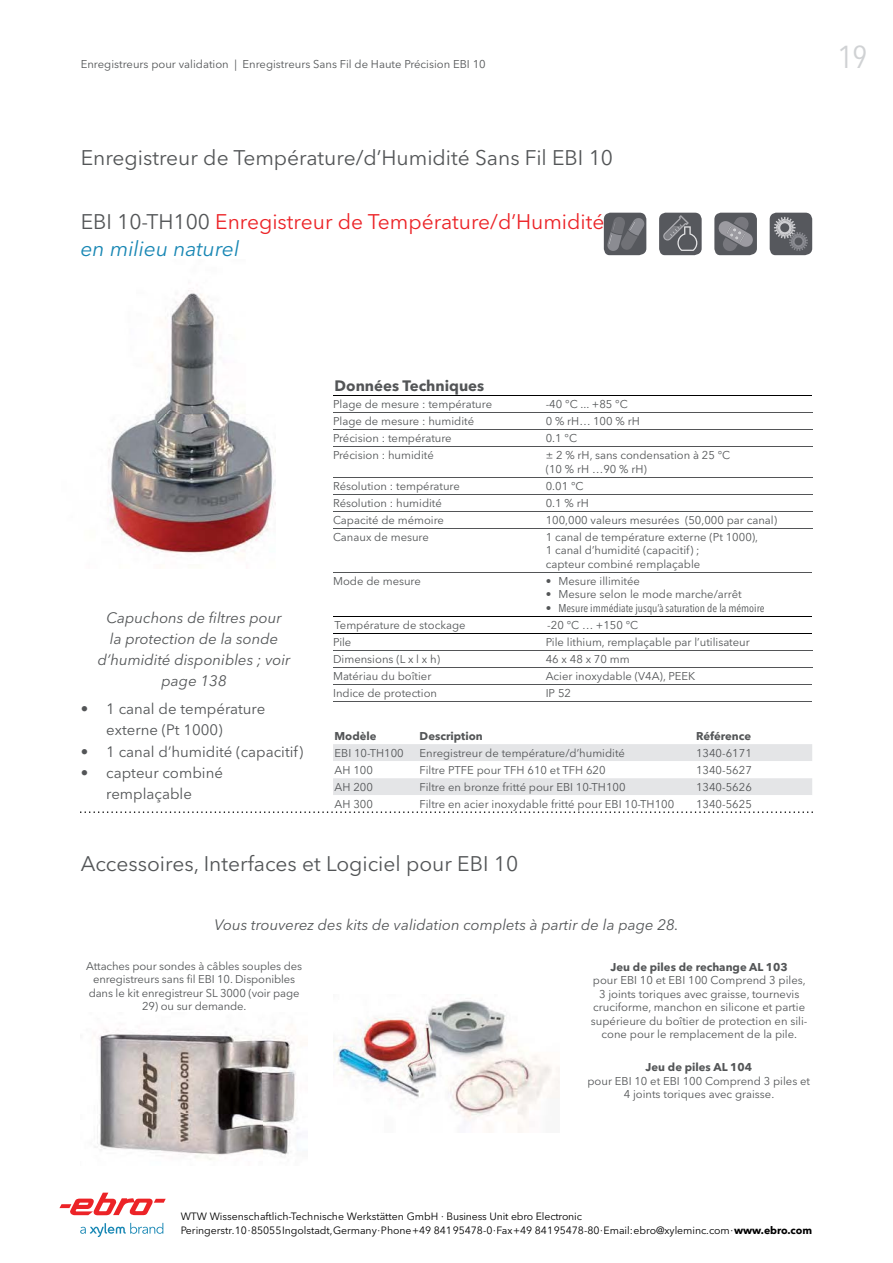
<style>
.page{position:relative;width:893px;height:1263px;background:#fff}
.page>*{position:absolute;margin:0;border:0;box-sizing:border-box;transform-origin:0 0}
.t1{font:condensed 31.5px "Avenir Next LT Pro";color:#d0d2d4}
.t2{font:21px "Avenir Next LT Pro";color:#535557}
.t3{font:21px/27px "Avenir Next LT Pro";color:#ec2327}
.t4{font:italic 15px/21px "Avenir Next LT Pro";color:#535557;text-align:center}
.t5{font:15px/21px "Avenir Next LT Pro";color:#535557}
.t6{font:700 15px "Avenir Next LT Pro";color:#535557}
.t7{font:11.25px/13.5px "Avenir Next LT Pro";color:#535557;text-align:center}
.t8{font:700 11.25px "Avenir Next LT Pro";color:#535557}
.t9{font:condensed 11.25px "Avenir Next LT Pro";color:#535557}
.t10{font:10.5px/13.5px "Avenir Next LT Pro";letter-spacing:-.005em;color:#000}
.s1{color:#535557}
.s2{font-style:italic;color:#1887b4}
.s3{font-weight:700}
</style>
<div class="page">
<img style="left:333px;top:1000px;width:227px;height:132px">
<img style="left:108px;top:290px;width:168px;height:264px">
<img style="left:94px;top:1029px;width:207px;height:131px">
<hr style="left:333px;top:572px;width:213px;height:1px;background:#535557">
<hr style="left:333px;top:395px;width:213px;height:1px;background:#000">
<hr style="left:546px;top:395px;width:266px;height:1px;background:#000">
<hr style="left:333px;top:616px;width:213px;height:1px;background:#000">
<hr style="left:546px;top:616px;width:266px;height:1px;background:#000">
<hr style="left:333px;top:633px;width:213px;height:1px;background:#000">
<hr style="left:546px;top:633px;width:266px;height:1px;background:#000">
<hr style="left:333px;top:684px;width:213px;height:1px;background:#535557">
<hr style="left:333px;top:701px;width:213px;height:1px;background:#535557">
<hr style="left:546px;top:684px;width:266px;height:1px;background:#535557">
<hr style="left:546px;top:701px;width:266px;height:1px;background:#535557">
<hr style="left:333px;top:412px;width:479px;height:1px;background:#535557">
<hr style="left:333px;top:429px;width:479px;height:1px;background:#535557">
<hr style="left:333px;top:446px;width:479px;height:1px;background:#535557">
<hr style="left:333px;top:477px;width:479px;height:1px;background:#535557">
<hr style="left:333px;top:494px;width:479px;height:1px;background:#535557">
<hr style="left:333px;top:511px;width:479px;height:1px;background:#535557">
<hr style="left:333px;top:528px;width:479px;height:1px;background:#535557">
<hr style="left:546px;top:572px;width:266px;height:1px;background:#535557">
<hr style="left:333px;top:650px;width:479px;height:1px;background:#535557">
<hr style="left:333px;top:667px;width:479px;height:1px;background:#535557">
<svg style="left:80px;top:744px;width:733px;height:69px"></svg>
<svg style="left:80px;top:1223px;width:83px;height:14px"></svg>
<svg style="left:59px;top:1193px;width:107px;height:22px"></svg>
<svg style="left:659px;top:213px;width:43px;height:42px;background:#696a6f"></svg>
<svg style="left:714px;top:213px;width:43px;height:42px;background:#727378"></svg>
<svg style="left:770px;top:213px;width:42px;height:42px;background:#6c6e73"></svg>
<svg style="left:604px;top:213px;width:42px;height:42px;background:#696a6f"></svg>
<p class="t7" style="left:81px;top:58px;width:406px">Enregistreurs pour validation | Enregistreurs Sans Fil de Haute Précision EBI 10</p>
<h2 class="t2" style="left:81px;top:149px;width:534px">Enregistreur de Température/d’Humidité Sans Fil EBI 10</h2>
<h2 class="t3" style="left:81px;top:210px;width:525px"><span class="s1">EBI 10-TH100</span> Enregistreur de Température/d’Humidité <span class="s2">en milieu naturel</span></h2>
<h1 class="t1" style="left:838px;top:44px;width:31px">19</h1>
<h3 class="t4" style="left:98px;top:608px;width:194px">Capuchons de filtres pour<br>la protection de la sonde d’humidité disponibles ; voir page 138</h3>
<h3 class="t5" style="left:106px;top:700px;width:161px;text-indent:-26px">• 1 canal de température externe (Pt 1000)</h3>
<h3 class="t5" style="left:81px;top:742px;width:224px">• 1 canal d’humidité (capacitif)</h3>
<h3 class="t5" style="left:81px;top:764px;width:144px;text-align:center">• capteur combiné remplaçable</h3>
<h3 class="t6" style="left:335px;top:380px;width:151px">Données Techniques</h3>
<p class="t7" style="left:333px;top:399px;width:161px">Plage de mesure : température</p>
<p class="t7" style="left:546px;top:399px;width:84px">-40 °C ... +85 °C</p>
<p class="t7" style="left:333px;top:416px;width:143px">Plage de mesure : humidité</p>
<p class="t7" style="left:546px;top:416px;width:96px">0 % rH… 100 % rH</p>
<p class="t7" style="left:333px;top:433px;width:120px">Précision : température</p>
<p class="t7" style="left:546px;top:433px;width:33px">0.1 °C</p>
<p class="t7" style="left:333px;top:450px;width:102px">Précision : humidité</p>
<p class="t7" style="left:546px;top:450px;width:186px;text-align:left">± 2 % rH, sans condensation à 25 °C (10 % rH …90 % rH)</p>
<p class="t7" style="left:333px;top:480px;width:128px">Résolution : température</p>
<p class="t7" style="left:546px;top:480px;width:39px">0.01 °C</p>
<p class="t7" style="left:333px;top:497px;width:110px">Résolution : humidité</p>
<p class="t7" style="left:546px;top:497px;width:45px">0.1 % rH</p>
<p class="t7" style="left:333px;top:514px;width:112px">Capacité de mémoire</p>
<p class="t7" style="left:546px;top:514px;width:233px">100,000 valeurs mesurées (50,000 par canal)</p>
<p class="t7" style="left:333px;top:531px;width:97px">Canaux de mesure</p>
<p class="t7" style="left:546px;top:531px;width:214px;text-align:left">1 canal de température externe (Pt 1000),<br>1 canal d’humidité (capacitif) ;<br>capteur combiné remplaçable</p>
<p class="t7" style="left:333px;top:575px;width:89px">Mode de mesure</p>
<p class="t7" style="left:546px;top:575px;width:96px">• Mesure illimitée</p>
<p class="t7" style="left:546px;top:589px;width:198px">• Mesure selon le mode marche/arrêt</p>
<p class="t9" style="left:546px;top:603px;width:220px">• Mesure immédiate jusqu’à saturation de la mémoire</p>
<p class="t7" style="left:335px;top:619px;width:132px">Température de stockage</p>
<p class="t7" style="left:547px;top:619px;width:93px">-20 °C … +150 °C</p>
<p class="t7" style="left:333px;top:636px;width:20px">Pile</p>
<p class="t7" style="left:546px;top:636px;width:206px">Pile lithium, remplaçable par l’utilisateur</p>
<p class="t7" style="left:333px;top:653px;width:109px">Dimensions (L x l x h)</p>
<p class="t7" style="left:546px;top:653px;width:85px">46 x 48 x 70 mm</p>
<p class="t7" style="left:333px;top:670px;width:100px">Matériau du boîtier</p>
<p class="t7" style="left:546px;top:670px;width:151px">Acier inoxydable (V4A), PEEK</p>
<p class="t7" style="left:333px;top:687px;width:106px">Indice de protection</p>
<p class="t7" style="left:546px;top:687px;width:27px">IP 52</p>
<p class="t8" style="left:335px;top:731px;width:44px">Modèle</p>
<p class="t8" style="left:420px;top:731px;width:65px">Description</p>
<p class="t8" style="left:696px;top:731px;width:57px">Référence</p>
<p class="t7" style="left:335px;top:747px;width:71px">EBI 10-TH100</p>
<p class="t7" style="left:420px;top:747px;width:207px">Enregistreur de température/d’humidité</p>
<p class="t7" style="left:696px;top:747px;width:57px">1340-6171</p>
<p class="t7" style="left:335px;top:764px;width:40px">AH 100</p>
<p class="t7" style="left:420px;top:764px;width:187px">Filtre PTFE pour TFH 610 et TFH 620</p>
<p class="t7" style="left:696px;top:764px;width:57px">1340-5627</p>
<p class="t7" style="left:335px;top:781px;width:40px">AH 200</p>
<p class="t7" style="left:420px;top:781px;width:207px">Filtre en bronze fritté pour EBI 10-TH100</p>
<p class="t7" style="left:696px;top:781px;width:57px">1340-5626</p>
<p class="t7" style="left:335px;top:798px;width:40px">AH 300</p>
<p class="t7" style="left:420px;top:798px;width:256px">Filtre en acier inoxydable fritté pour EBI 10-TH100</p>
<p class="t7" style="left:696px;top:798px;width:57px">1340-5625</p>
<h2 class="t2" style="left:81px;top:855px;width:439px">Accessoires, Interfaces et Logiciel pour EBI 10</h2>
<h3 class="t4" style="left:215px;top:915px;width:466px">Vous trouverez des kits de validation complets à partir de la page 28.</h3>
<p class="t8" style="left:610px;top:962px;width:179px">Jeu de piles de rechange AL 103</p>
<p class="t7" style="left:591px;top:974px;width:218px">pour EBI 10 et EBI 100 Comprend 3 piles, 3 joints toriques avec graisse, tournevis cruciforme, manchon en silicone et partie supérieure du boîtier de protection en sili&shy;cone pour le remplacement de la pile.</p>
<p class="t8" style="left:645px;top:1063px;width:108px">Jeu de piles AL 104</p>
<p class="t7" style="left:587px;top:1075px;width:224px">pour EBI 10 et EBI 100 Comprend 3 piles et<br>4 joints toriques avec graisse.</p>
<p class="t7" style="left:86px;top:960px;width:217px">Attaches pour sondes à câbles souples des enregistreurs sans fil EBI 10. Disponibles dans le kit enregistreur SL 3000 (voir page</p>
<p class="t7" style="left:142px;top:1000px;width:106px">29) ou sur demande.</p>
<p class="t10" style="left:181px;top:1211px;width:633px">WTW Wissenschaftlich-Technische Werkstätten GmbH ∙ Business Unit ebro Electronic<br>Peringerstr. 10 ∙ 85055 Ingolstadt, Germany ∙ Phone +49 841 95478-0 ∙ Fax +49 841 95478-80 ∙ Email: ebro@xyleminc.com ∙ <span class="s3">www.ebro.com</span></p>
</div>
